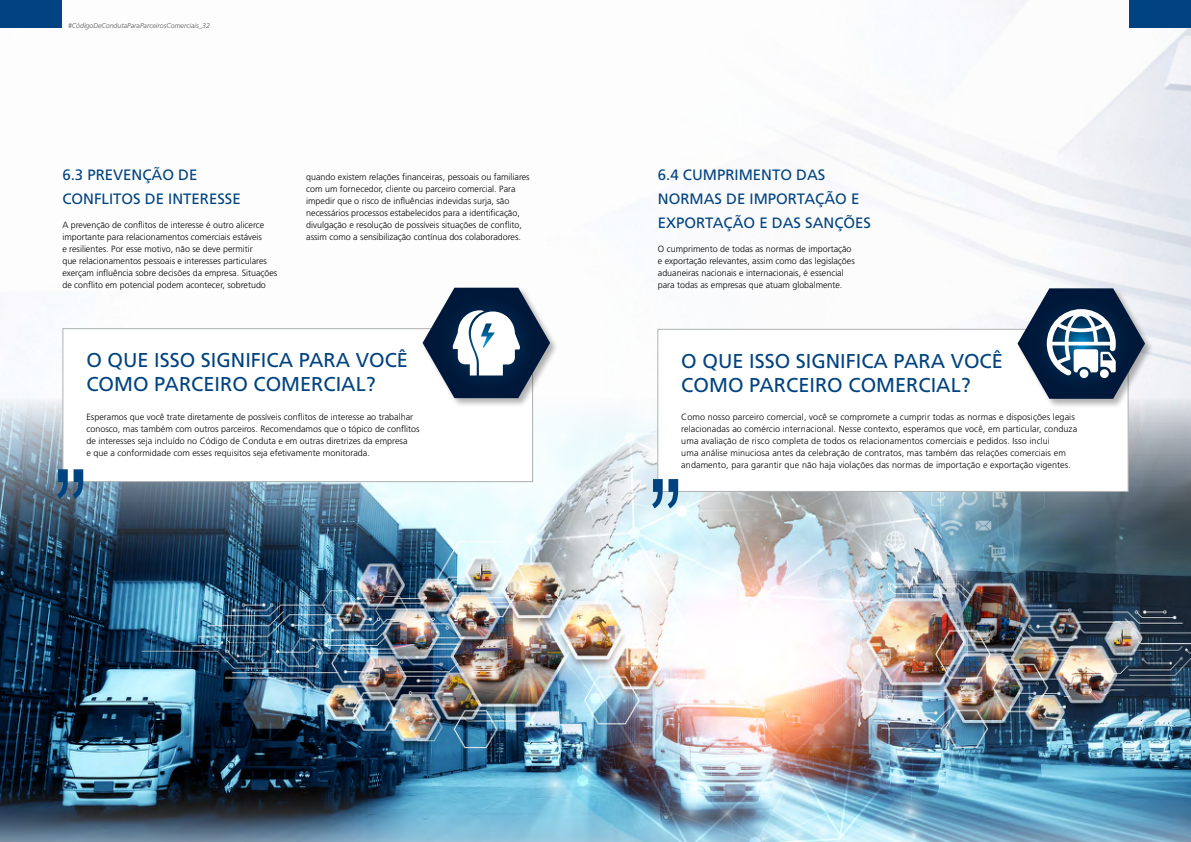
<style>
.page{position:relative;width:1191px;height:842px;background:#fff}
.page>*{position:absolute;margin:0;border:0;box-sizing:border-box;transform-origin:0 0}
._03b_Grundtext_Versalien_blau_12pt{font:20px/24px "Frutiger LT Pro";color:#004380}
.Subheadline{font:15px/24px "Frutiger LT Pro";color:#004380}
._03b_Grundtext_Versalien_blau_12pt-2{font:300 9px/12px "Frutiger LT Pro";color:#000}
._03b_Grundtext_Versalien_blau_12pt-3{font:italic 300 7px "Frutiger LT Pro";color:#575756}
</style>
<div class="page">
<div style="left:0;top:0;width:62px;height:28px;background:#004380"></div>
<div style="left:1129px;top:0;width:62px;height:28px;background:#004380"></div>
<img style="left:0;top:398px;width:1191px;height:444px">
<div style="left:62px;top:328px;width:471px;height:154px;background:#fff;border:1px solid #aeb1b2"></div>
<svg style="left:57px;top:469px;width:26px;height:30px"></svg>
<div style="left:421px;top:286px;width:138px;height:122px;background:#000;opacity:.3"></div>
<div style="left:657px;top:329px;width:471px;height:163px;background:#fff;border:1px solid #aeb1b2"></div>
<svg style="left:652px;top:479px;width:26px;height:29px"></svg>
<div style="left:1016px;top:287px;width:137px;height:121px;background:#000;opacity:.3"></div>
<svg style="left:422px;top:288px;width:128px;height:110px"></svg>
<svg style="left:1017px;top:288px;width:128px;height:111px"></svg>
<p class="_03b_Grundtext_Versalien_blau_12pt-3" style="left:68px;top:22px;width:143px">#CódigoDeCondutaParaParceirosComerciais_32</p>
<p class="Subheadline" style="left:62px;top:163px;width:180px">6.3 PREVENÇÃO DE<br>CONFLITOS DE INTERESSE</p>
<p class="_03b_Grundtext_Versalien_blau_12pt-2" style="left:62px;top:219px;width:216px">A prevenção de conflitos de interesse é outro alicerce importante para relacionamentos comerciais estáveis<br>e resilientes. Por esse motivo, não se deve permitir<br>que relacionamentos pessoais e interesses particulares exerçam influência sobre decisões da empresa. Situações de conflito em potencial podem acontecer, sobretudo</p>
<p class="_03b_Grundtext_Versalien_blau_12pt-2" style="left:306px;top:171px;width:225px">quando existem relações financeiras, pessoais ou familiares com um fornecedor, cliente ou parceiro comercial. Para impedir que o risco de influências indevidas surja, são necessários processos estabelecidos para a identificação, divulgação e resolução de possíveis situações de conflito, assim como a sensibilização contínua dos colaboradores.</p>
<p class="Subheadline" style="left:658px;top:163px;width:215px">6.4 CUMPRIMENTO DAS<br>NORMAS DE IMPORTAÇÃO E<br>EXPORTAÇÃO E DAS SANÇÕES</p>
<p class="_03b_Grundtext_Versalien_blau_12pt-2" style="left:658px;top:243px;width:198px">O cumprimento de todas as normas de importação e exportação relevantes, assim como das legislações aduaneiras nacionais e internacionais, é essencial para todas as empresas que atuam globalmente.</p>
<p class="_03b_Grundtext_Versalien_blau_12pt" style="left:86px;top:349px;width:323px">O QUE ISSO SIGNIFICA PARA VOCÊ<br>COMO PARCEIRO COMERCIAL?</p>
<p class="_03b_Grundtext_Versalien_blau_12pt-2" style="left:86px;top:411px;width:335px">Esperamos que você trate diretamente de possíveis conflitos de interesse ao trabalhar conosco, mas também com outros parceiros. Recomendamos que o tópico de conflitos de interesses seja incluído no Código de Conduta e em outras diretrizes da empresa<br>e que a conformidade com esses requisitos seja efetivamente monitorada.</p>
<p class="_03b_Grundtext_Versalien_blau_12pt" style="left:681px;top:349px;width:323px">O QUE ISSO SIGNIFICA PARA VOCÊ<br>COMO PARCEIRO COMERCIAL?</p>
<p class="_03b_Grundtext_Versalien_blau_12pt-2" style="left:681px;top:411px;width:397px">Como nosso parceiro comercial, você se compromete a cumprir todas as normas e disposições legais relacionadas ao comércio internacional. Nesse contexto, esperamos que você, em particular, conduza uma avaliação de risco completa de todos os relacionamentos comerciais e pedidos. Isso inclui<br>uma análise minuciosa antes da celebração de contratos, mas também das relações comerciais em andamento, para garantir que não haja violações das normas de importação e exportação vigentes.</p>
</div>
